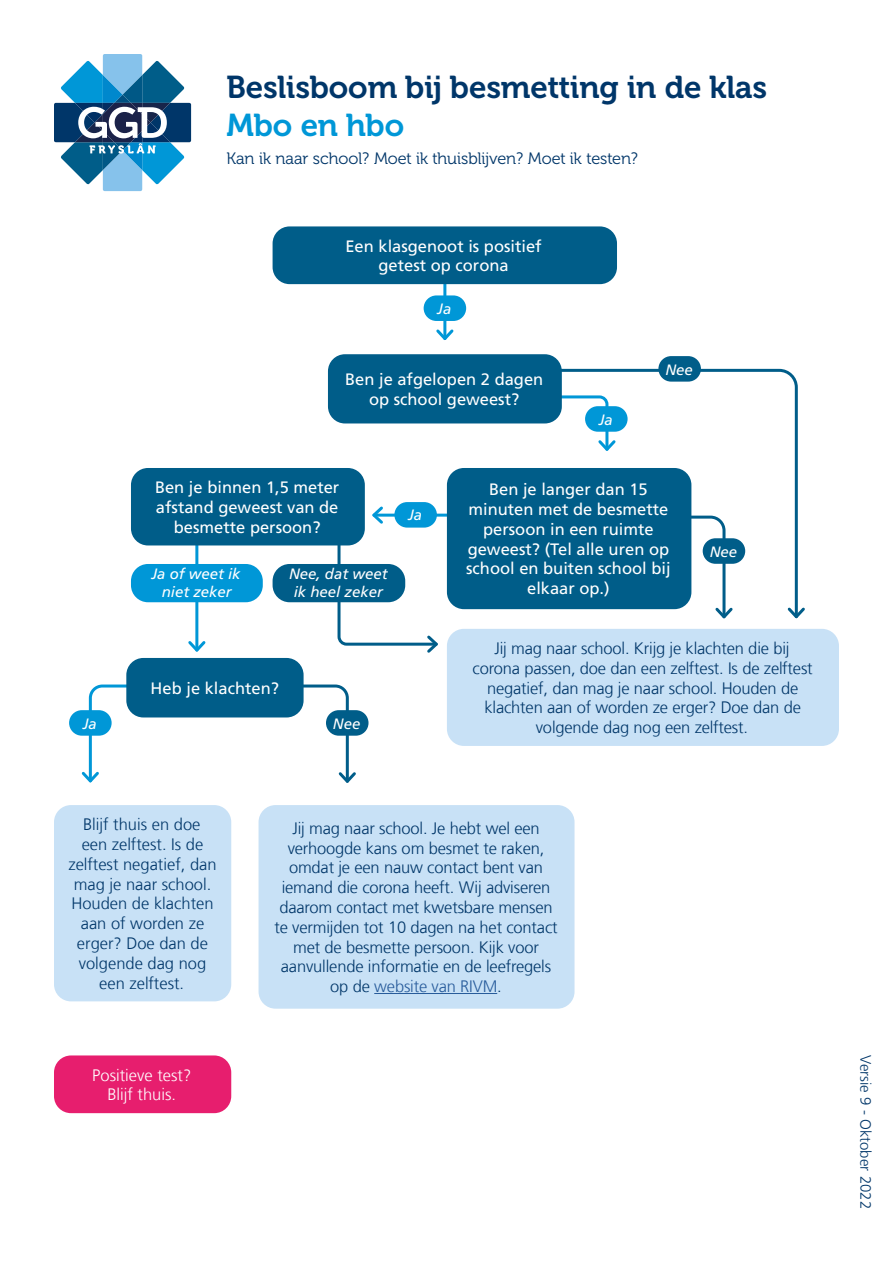
<style>
.page{position:relative;width:893px;height:1263px;background:#fff}
.page>*{position:absolute;margin:0;border:0;box-sizing:border-box;transform-origin:0 0}
.t1{font:31.5px/37.8px "Museo Cyrl 700";color:#003669}
.t2{font:300 16.5px/19.8px "Frutiger LT Com";letter-spacing:-.01em;color:#003669;text-align:center}
.t3{font:16.5px/19.8px "Frutiger LT Com";color:#fff;text-align:center}
.t4{font:16.5px "Museo Cyrl 300";color:#003669}
.t5{font:300 16.5px/19.8px "Frutiger LT Com";color:#fff;text-align:center}
.t6{font:italic 15px/18px "Frutiger LT Com";color:#fff;text-align:center}
.t7{font:300 15px "Frutiger LT Com";color:#003669}
.s1{color:#0097d7}
.s2{color:#275b9b}
</style>
<div class="page">
<hr style="left:443px;top:276px;width:3px;height:63px;background:#0097d7">
<svg style="left:436px;top:327px;width:18px;height:13px"></svg>
<div style="left:424px;top:295px;width:42px;height:26px;background:#0097d7;border-radius:13px"></div>
<hr style="left:374px;top:514px;width:116px;height:3px;background:#0097d7">
<div style="left:394px;top:502px;width:43px;height:26px;background:#0097d7;border-radius:13px"></div>
<hr style="left:195px;top:545px;width:3px;height:105px;background:#0097d7">
<svg style="left:188px;top:638px;width:18px;height:14px"></svg>
<div style="left:131px;top:564px;width:132px;height:38px;background:#0097d7;border-radius:17px"></div>
<svg style="left:54px;top:54px;width:137px;height:137px"></svg>
<svg style="left:81px;top:684px;width:96px;height:99px"></svg>
<div style="left:69px;top:710px;width:43px;height:26px;background:#0097d7;border-radius:13px"></div>
<svg style="left:336px;top:504px;width:105px;height:149px"></svg>
<svg style="left:270px;top:684px;width:86px;height:99px"></svg>
<svg style="left:540px;top:368px;width:258px;height:251px"></svg>
<svg style="left:785px;top:605px;width:20px;height:14px"></svg>
<div style="left:658px;top:356px;width:43px;height:26px;background:#005d89;border-radius:13px"></div>
<div style="left:703px;top:538px;width:42px;height:26px;background:#005d89;border-radius:13px"></div>
<div style="left:273px;top:564px;width:132px;height:38px;background:#005d89;border-radius:17px"></div>
<div style="left:326px;top:710px;width:42px;height:26px;background:#005d89;border-radius:13px"></div>
<div style="left:328px;top:354px;width:234px;height:69px;background:#005d89;border-radius:17px"></div>
<div style="left:447px;top:468px;width:244px;height:141px;background:#005d89;border-radius:17px"></div>
<div style="left:131px;top:468px;width:234px;height:77px;background:#005d89;border-radius:17px"></div>
<div style="left:126px;top:658px;width:178px;height:59px;background:#005d89;border-radius:17px"></div>
<div style="left:447px;top:629px;width:392px;height:117px;background:#c8e1f6;border-radius:17px"></div>
<div style="left:54px;top:805px;width:177px;height:196px;background:#c8e1f6;border-radius:17px"></div>
<div style="left:54px;top:1055px;width:177px;height:58px;background:#e71e6e;border-radius:17px"></div>
<div style="left:273px;top:226px;width:344px;height:58px;background:#005d89;border-radius:17px"></div>
<div style="left:259px;top:805px;width:315px;height:204px;background:#c8e1f6;border-radius:17px"></div>
<hr style="left:374px;top:993px;width:123px;height:1px;background:#275b9b">
<p class="t1" style="left:226px;top:69px;width:542px">Beslisboom bij besmetting in de klas<br><span class="s1">Mbo en hbo</span></p>
<p class="t4" style="left:226px;top:150px;width:413px">Kan ik naar school? Moet ik thuisblijven? Moet ik testen?</p>
<p class="t3" style="left:345px;top:236px;width:198px">Een klasgenoot is positief getest op corona</p>
<p class="t6" style="left:83px;top:714px;width:16px">Ja</p>
<p class="t6" style="left:437px;top:299px;width:16px">Ja</p>
<p class="t3" style="left:345px;top:369px;width:200px">Ben je afgelopen 2 dagen op school geweest?</p>
<p class="t6" style="left:599px;top:410px;width:16px">Ja</p>
<p class="t6" style="left:665px;top:360px;width:29px">Nee</p>
<p class="t3" style="left:155px;top:477px;width:186px">Ben je binnen 1,5 meter afstand geweest van de besmette persoon?</p>
<p class="t6" style="left:151px;top:565px;width:91px">Ja of weet ik niet zeker</p>
<p class="t6" style="left:289px;top:565px;width:100px">Nee, dat weet ik heel zeker</p>
<p class="t6" style="left:408px;top:506px;width:16px">Ja</p>
<p class="t3" style="left:466px;top:479px;width:206px">Ben je langer dan 15 minuten met de besmette persoon in een ruimte geweest? (Tel alle uren op school en buiten school bij elkaar op.)</p>
<p class="t6" style="left:710px;top:542px;width:29px">Nee</p>
<p class="t3" style="left:151px;top:678px;width:130px">Heb je klachten?</p>
<p class="t6" style="left:333px;top:714px;width:29px">Nee</p>
<p class="t2" style="left:473px;top:638px;width:342px">Jij mag naar school. Krijg je klachten die bij corona passen, doe dan een zelftest. Is de zelftest negatief, dan mag je naar school. Houden de klachten aan of worden ze erger? Doe dan de volgende dag nog een zelftest.</p>
<p class="t2" style="left:68px;top:814px;width:150px">Blijf thuis en doe<br>een zelftest. Is de zelftest negatief, dan mag je naar school.<br>Houden de klachten aan of worden ze erger? Doe dan de volgende dag nog een zelftest.</p>
<p class="t5" style="left:92px;top:1065px;width:100px">Positieve test?<br>Blijf thuis.</p>
<p class="t2" style="left:274px;top:818px;width:285px">Jij mag naar school. Je hebt wel een verhoogde kans om besmet te raken, omdat je een nauw contact bent van iemand die corona heeft. Wij adviseren daarom contact met kwetsbare mensen te vermijden tot 10 dagen na het contact met de besmette persoon. Kijk voor aanvullende informatie en de leefregels op de <span class="s2">website van RIVM</span>.</p>
<p class="t7" style="left:875px;top:1055px;width:155px;rotate:90deg">Versie 9 - Oktober 2022</p>
</div>
